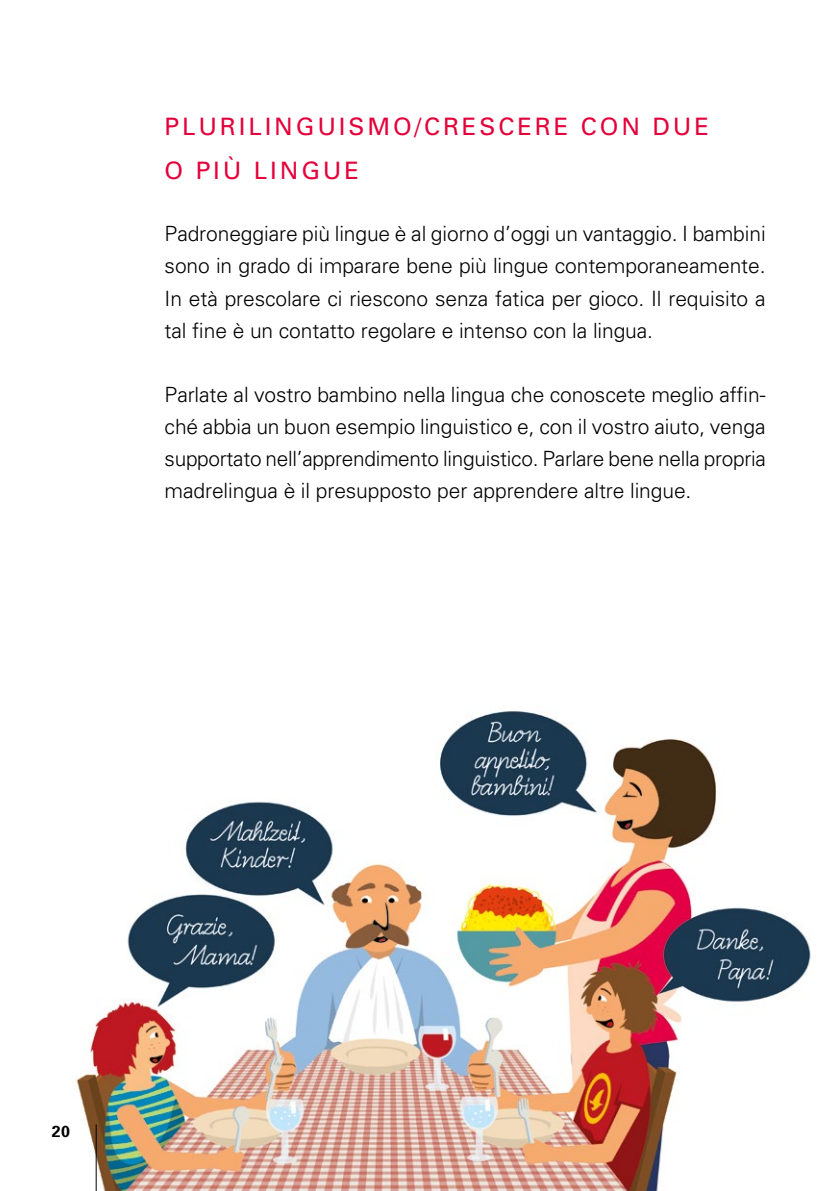
<style>
.page{position:relative;width:840px;height:1191px;background:#fff}
.page>*{position:absolute;margin:0;border:0;box-sizing:border-box;transform-origin:0 0}
.t1{font:24px/44px "Univers";letter-spacing:.12em;color:#e4003a}
.t2{font:300 21px/32px "Univers";letter-spacing:-.005em;color:#000;text-align:justify}
.t3{font:700 16px "Univers";color:#000}
</style>
<div class="page">
<img style="left:75px;top:711px;width:736px;height:480px">
<hr style="left:96px;top:1124px;width:1px;height:67px;background:#000">
<p class="t1" style="left:164px;top:104px;width:545px">PLURILINGUISMO/CRESCERE CON DUE<br>O PIÙ LINGUE</p>
<p class="t2" style="left:164px;top:217px;width:602px">Padroneggiare più lingue è al giorno d’oggi un vantaggio. I bambini sono in grado di imparare bene più lingue contemporaneamente.<br>In età prescolare ci riescono senza fatica per gioco. Il requisito a tal fine è un contatto regolare e intenso con la lingua.</p>
<p class="t2" style="left:164px;top:377px;width:602px">Parlate al vostro bambino nella lingua che conoscete meglio affin&shy;ché abbia un buon esempio linguistico e, con il vostro aiuto, venga supportato nell’apprendimento linguistico. Parlare bene nella propria madrelingua è il presupposto per apprendere altre lingue.</p>
<p class="t3" style="left:52px;top:1121px;width:20px">20</p>
</div>
